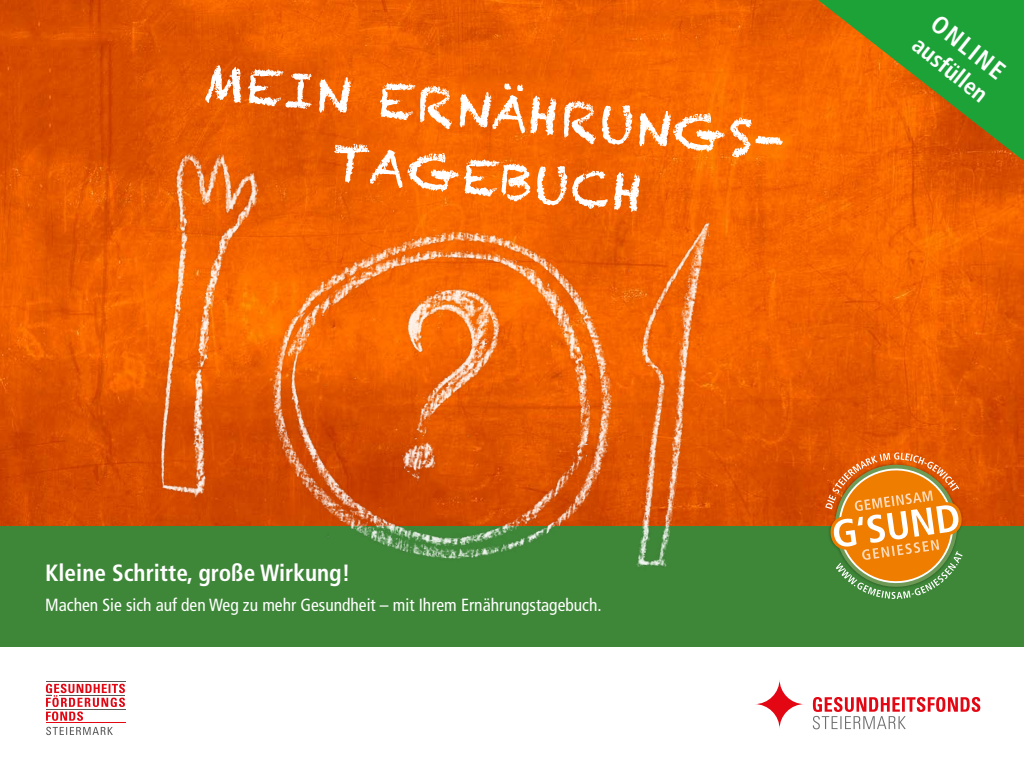
<style>
.page{position:relative;width:1024px;height:768px;background:#fff}
.page>*{position:absolute;margin:0;border:0;box-sizing:border-box;transform-origin:0 0}
.t1{font:48.9px/67.2px "Chalkduster";color:#fff;text-align:center}
.t2{font:700 condensed 25px "Frutiger";color:#fff}
.t3{font:700 condensed 23.5px "Frutiger";color:#fff}
.t4{font:condensed 17.6px "Frutiger";color:#fff}
</style>
<div class="page">
<img style="left:0;top:0;width:1024px;height:526px">
<div style="left:0;top:526px;width:1024px;height:121px;background:#3e8638"></div>
<svg style="left:813px;top:697px;width:167px;height:32px"></svg>
<svg style="left:755px;top:679px;width:50px;height:50px"></svg>
<hr style="left:46px;top:681px;width:79px;height:1px;background:#575756">
<hr style="left:46px;top:723px;width:79px;height:1px;background:#e30613">
<svg style="left:46px;top:727px;width:67px;height:8px"></svg>
<svg style="left:46px;top:684px;width:79px;height:37px"></svg>
<svg style="left:825px;top:452px;width:138px;height:147px"></svg>
<img style="left:13px;top:72px;width:790px;height:529px">
<svg style="left:818px;top:0;width:206px;height:161px;background:#86811c"></svg>
<h1 class="t1" style="left:208px;top:47px;width:580px;rotate:6deg">MEIN ERNÄHRUNGS-<br>TAGEBUCH</h1>
<h2 class="t2" style="left:943px;top:8px;width:89px;rotate:38deg">ONLINE</h2>
<h3 class="t3" style="left:925px;top:31px;width:90px;rotate:39deg">ausfüllen</h3>
<h3 class="t3" style="left:45px;top:559px;width:307px">Kleine Schritte, große Wirkung!</h3>
<p class="t4" style="left:45px;top:594px;width:558px">Machen Sie sich auf den Weg zu mehr Gesundheit – mit Ihrem Ernährungstagebuch.</p>
</div>
